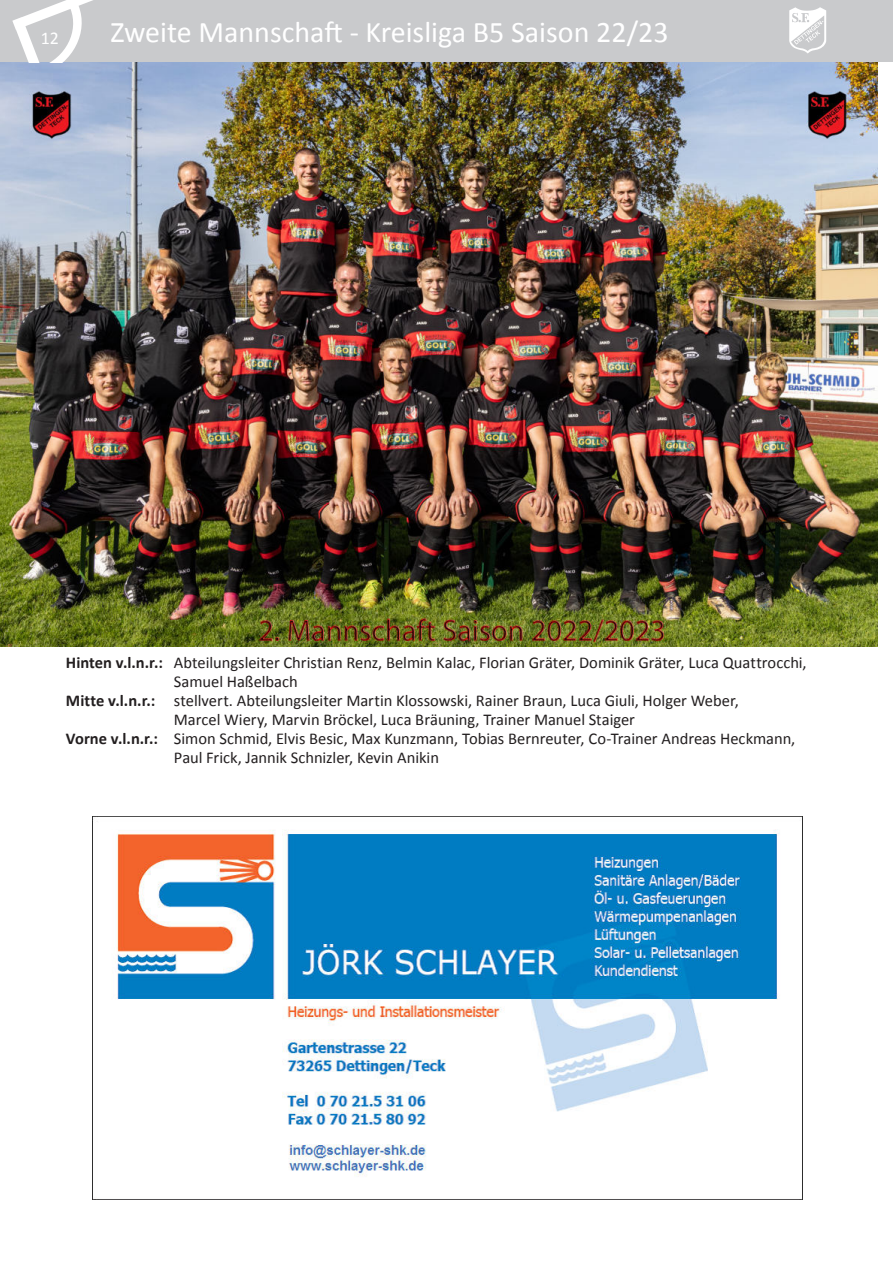
<style>
.page{position:relative;width:893px;height:1263px;background:#fff}
.page>*{position:absolute;margin:0;border:0;box-sizing:border-box;transform-origin:0 0}
.t1{font:30px "Calibri";color:#fff}
.t2{font:18px "Calibri";color:#fff}
.t3{font:16.5px "Calibri";letter-spacing:-.005em;color:#231f20}
.s1{font-weight:700}
</style>
<div class="page">
<img style="left:0;top:62px;width:877px;height:584px">
<img style="left:92px;top:816px;width:710px;height:383px">
<div style="left:0;top:0;width:893px;height:62px;background:#c9cacc"></div>
<svg style="left:789px;top:7px;width:37px;height:47px"></svg>
<svg style="left:12px;top:0;width:81px;height:62px"></svg>
<p class="t2" style="left:41px;top:30px;width:20px">12</p>
<h1 class="t1" style="left:111px;top:13px;width:560px">Zweite Mannschaft - Kreisliga B5 Saison 22/23</h1>
<p class="t3" style="left:66px;top:655px;width:742px"><span class="s1">Hinten v.l.n.r.:</span> Abteilungsleiter Christian Renz, Belmin Kalac, Florian Gräter, Dominik Gräter, Luca Quattrocchi,</p>
<p class="t3" style="left:174px;top:674px;width:125px">Samuel Haßelbach</p>
<p class="t3" style="left:66px;top:693px;width:674px"><span class="s1">Mitte v.l.n.r.:</span> stellvert. Abteilungsleiter Martin Klossowski, Rainer Braun, Luca Giuli, Holger Weber,</p>
<p class="t3" style="left:174px;top:709px;width:463px">Marcel Wiery, Marvin Bröckel, Luca Bräuning, Trainer Manuel Staiger</p>
<p class="t3" style="left:66px;top:731px;width:731px"><span class="s1">Vorne v.l.n.r.:</span> Simon Schmid, Elvis Besic, Max Kunzmann, Tobias Bernreuter, Co-Trainer Andreas Heckmann,</p>
<p class="t3" style="left:174px;top:747px;width:267px">Paul Frick, Jannik Schnizler, Kevin Anikin</p>
</div>
